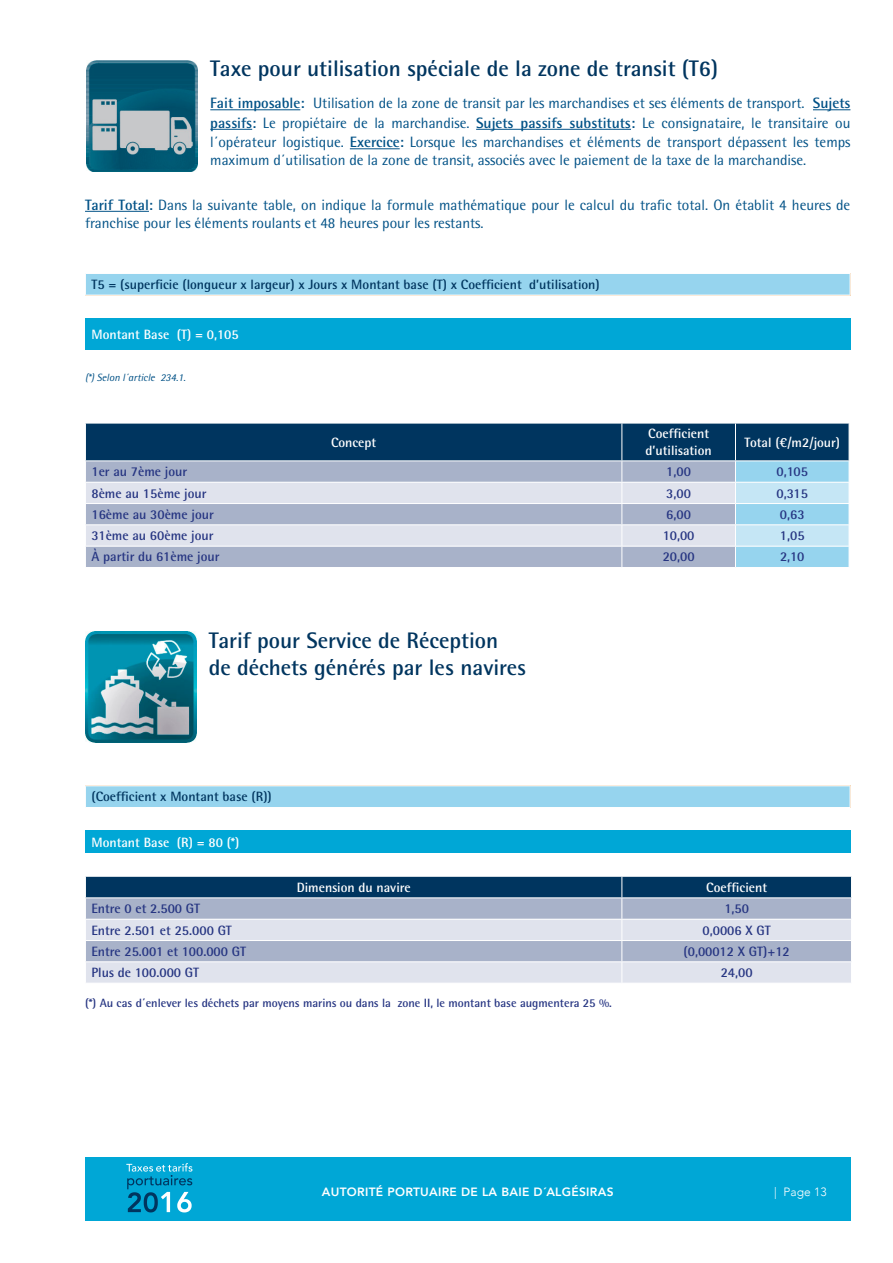
<style>
.page{position:relative;width:893px;height:1263px;background:#fff}
.page>*{position:absolute;margin:0;border:0;box-sizing:border-box;transform-origin:0 0}
.TITULO_1{font:700 22.5px/27px "Rotis Semi Sans Std";color:#00355f}
.TEXTO_BASE{font:15px/19.5px "Rotis Semi Sans Std";color:#005186;text-align:justify}
.tabla_esp_text_2º_fi{font:700 13.5px "Rotis Semi Sans Std";color:#263582}
.tabla_esp_txt_1ª_fil{font:700 13.5px/16.5px "Rotis Semi Sans Std";color:#fff}
.tabla_esp_txt_1ª_fil-2{font:700 13.5px "Rotis Semi Sans Std";color:#00355f}
.tabla_esp_text_2º_fi-2{font:700 12px "Rotis Semi Sans Std";color:#263582}
.t1{font:800 12px "Avenir";letter-spacing:.025em;color:#fff}
.t2{font:300 12px "Avenir";letter-spacing:.01em;color:#fff}
.ARTÍCULOS{font:italic 10.5px "Rotis Semi Sans Std";color:#005186}
.s1{font-weight:700}
</style>
<div class="page">
<div style="left:85px;top:1157px;width:765px;height:63px;background:#00a7d6"></div>
<svg style="left:126px;top:1163px;width:66px;height:49px"></svg>
<hr style="left:210px;top:109px;width:90px;height:1px;background:#005186">
<hr style="left:813px;top:109px;width:37px;height:1px;background:#005186">
<hr style="left:210px;top:129px;width:42px;height:1px;background:#005186">
<hr style="left:476px;top:129px;width:155px;height:1px;background:#005186">
<hr style="left:350px;top:148px;width:50px;height:1px;background:#005186">
<hr style="left:85px;top:211px;width:64px;height:1px;background:#005186">
<img style="left:87px;top:61px;width:111px;height:110px">
<div style="left:85px;top:318px;width:765px;height:32px;background:#00a7d6"></div>
<div style="left:85px;top:273px;width:765px;height:22px;background:#96d4ee"></div>
<hr style="left:85px;top:273px;width:765px;height:1px;background:#fff">
<svg style="left:85px;top:274px;width:1px;height:21px"></svg>
<svg style="left:850px;top:274px;width:1px;height:21px"></svg>
<svg style="left:85px;top:423px;width:765px;height:144px;background:#8ea5bd"></svg>
<hr style="left:735px;top:423px;width:1px;height:37px;background:#fff">
<hr style="left:849px;top:423px;width:1px;height:37px;background:#fff">
<hr style="left:85px;top:423px;width:1px;height:37px;background:#fff">
<hr style="left:621px;top:423px;width:1px;height:37px;background:#fff">
<hr style="left:622px;top:423px;width:113px;height:1px;background:#fff">
<hr style="left:735px;top:423px;width:114px;height:1px;background:#fff">
<img style="left:85px;top:631px;width:111px;height:112px">
<div style="left:85px;top:831px;width:765px;height:22px;background:#00a7d6"></div>
<div style="left:85px;top:786px;width:765px;height:21px;background:#96d4ee"></div>
<svg style="left:85px;top:786px;width:1px;height:21px"></svg>
<svg style="left:850px;top:786px;width:1px;height:21px"></svg>
<svg style="left:85px;top:876px;width:767px;height:107px;background:#a0b0c4"></svg>
<hr style="left:85px;top:919px;width:537px;height:1px;background:#fff">
<hr style="left:622px;top:919px;width:230px;height:1px;background:#fff">
<p class="TITULO_1" style="left:210px;top:55px;width:509px">Taxe pour utilisation spéciale de la zone de transit (T6)</p>
<p class="TEXTO_BASE" style="left:210px;top:93px;width:642px"><span class="s1">Fait imposable:</span> Utilisation de la zone de transit par les marchandises et ses éléments de transport. <span class="s1">Sujets passifs:</span> Le propiétaire de la marchandise. <span class="s1">Sujets passifs substituts:</span> Le consignataire, le transitaire ou l´opérateur logistique. <span class="s1">Exercice:</span> Lorsque les marchandises et éléments de transport dépassent les temps</p>
<p class="TEXTO_BASE" style="left:210px;top:150px;width:597px">maximum d´utilisation de la zone de transit, associés avec le paiement de la taxe de la marchandise.</p>
<p class="TEXTO_BASE" style="left:85px;top:196px;width:767px;line-height:18px"><span class="s1">Tarif Total:</span> Dans la suivante table, on indique la formule mathématique pour le calcul du trafic total. On établit 4 heures de franchise pour les éléments roulants et 48 heures pour les restants.</p>
<p class="tabla_esp_txt_1ª_fil-2" style="left:91px;top:276px;width:510px">T5 = (superficie (longueur x largeur) x Jours x Montant base (T) x Coefficient d’utilisation)</p>
<p class="tabla_esp_txt_1ª_fil" style="left:91px;top:326px;width:149px">Montant Base (T) = 0,105</p>
<p class="ARTÍCULOS" style="left:85px;top:371px;width:102px">(*) Selon l´article 234.1.</p>
<p class="tabla_esp_txt_1ª_fil" style="left:331px;top:434px;width:47px">Concept</p>
<p class="tabla_esp_txt_1ª_fil" style="left:646px;top:425px;width:68px">Coefficient d’utilisation</p>
<p class="tabla_esp_txt_1ª_fil" style="left:744px;top:434px;width:97px">Total (€/m2/jour)</p>
<p class="tabla_esp_text_2º_fi" style="left:91px;top:463px;width:97px">1er au 7ème jour</p>
<p class="tabla_esp_text_2º_fi" style="left:666px;top:463px;width:26px">1,00</p>
<p class="tabla_esp_text_2º_fi" style="left:776px;top:463px;width:33px">0,105</p>
<p class="tabla_esp_text_2º_fi" style="left:91px;top:485px;width:117px">8ème au 15ème jour</p>
<p class="tabla_esp_text_2º_fi" style="left:666px;top:485px;width:26px">3,00</p>
<p class="tabla_esp_text_2º_fi" style="left:776px;top:485px;width:33px">0,315</p>
<p class="tabla_esp_text_2º_fi" style="left:91px;top:506px;width:124px">16ème au 30ème jour</p>
<p class="tabla_esp_text_2º_fi" style="left:666px;top:506px;width:26px">6,00</p>
<p class="tabla_esp_text_2º_fi" style="left:780px;top:506px;width:26px">0,63</p>
<p class="tabla_esp_text_2º_fi" style="left:91px;top:527px;width:124px">31ème au 60ème jour</p>
<p class="tabla_esp_text_2º_fi" style="left:663px;top:527px;width:33px">10,00</p>
<p class="tabla_esp_text_2º_fi" style="left:780px;top:527px;width:26px">1,05</p>
<p class="tabla_esp_text_2º_fi" style="left:91px;top:549px;width:130px">À partir du 61ème jour</p>
<p class="tabla_esp_text_2º_fi" style="left:663px;top:549px;width:33px">20,00</p>
<p class="tabla_esp_text_2º_fi" style="left:780px;top:549px;width:26px">2,10</p>
<p class="TITULO_1" style="left:209px;top:626px;width:319px">Tarif pour Service de Réception<br>de déchets générés par les navires</p>
<p class="tabla_esp_txt_1ª_fil-2" style="left:91px;top:788px;width:182px">(Coefficient x Montant base (R))</p>
<p class="tabla_esp_txt_1ª_fil" style="left:91px;top:833px;width:150px">Montant Base (R) = 80 (*)</p>
<p class="tabla_esp_txt_1ª_fil" style="left:297px;top:878px;width:115px">Dimension du navire</p>
<p class="tabla_esp_txt_1ª_fil" style="left:706px;top:878px;width:62px">Coefficient</p>
<p class="tabla_esp_text_2º_fi" style="left:91px;top:900px;width:110px">Entre 0 et 2.500 GT</p>
<p class="tabla_esp_text_2º_fi" style="left:724px;top:900px;width:26px">1,50</p>
<p class="tabla_esp_text_2º_fi" style="left:91px;top:922px;width:142px">Entre 2.501 et 25.000 GT</p>
<p class="tabla_esp_text_2º_fi" style="left:703px;top:922px;width:70px">0,0006 X GT</p>
<p class="tabla_esp_text_2º_fi" style="left:91px;top:943px;width:156px">Entre 25.001 et 100.000 GT</p>
<p class="tabla_esp_text_2º_fi" style="left:684px;top:943px;width:108px">(0,00012 X GT)+12</p>
<p class="tabla_esp_text_2º_fi" style="left:91px;top:964px;width:109px">Plus de 100.000 GT</p>
<p class="tabla_esp_text_2º_fi" style="left:721px;top:964px;width:33px">24,00</p>
<p class="tabla_esp_text_2º_fi-2" style="left:85px;top:995px;width:528px">(*) Au cas d´enlever les déchets par moyens marins ou dans la zone II, le montant base augmentera 25 %.</p>
<p class="t1" style="left:322px;top:1182px;width:293px">AUTORITÉ PORTUAIRE DE LA BAIE D´ALGÉSIRAS</p>
<p class="t2" style="left:774px;top:1185px;width:54px">| Page 13</p>
</div>
